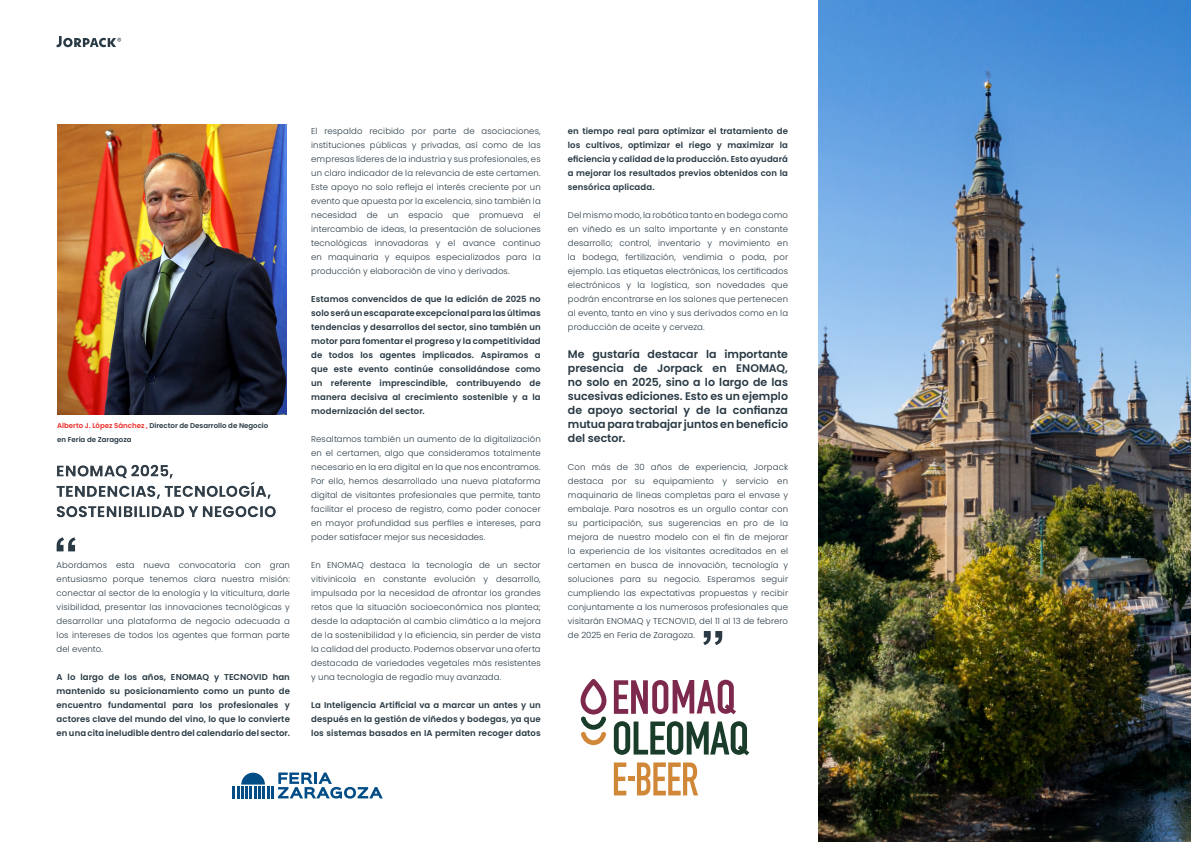
<style>
.page{position:relative;width:1191px;height:842px;background:#fff}
.page>*{position:absolute;margin:0;border:0;box-sizing:border-box;transform-origin:0 0}
.t1{font:600 11px/14px "Poppins";color:#293a45;text-align:justify}
.t2{font:300 8.5px/14px "Poppins";letter-spacing:.015em;color:#293a45;text-align:justify}
.t3{font:600 8.5px/14px "Poppins";letter-spacing:.01em;color:#293a45;text-align:justify}
.t4{font:600 7px "Poppins";color:#293a45}
.s1{color:#eb2e29}
</style>
<div class="page">
<svg style="left:57px;top:36px;width:64px;height:11px"></svg>
<svg style="left:703px;top:631px;width:19px;height:14px"></svg>
<img style="left:818px;top:0;width:373px;height:842px">
<svg style="left:614px;top:721px;width:135px;height:34px"></svg>
<svg style="left:614px;top:680px;width:122px;height:34px"></svg>
<svg style="left:614px;top:762px;width:84px;height:33px"></svg>
<svg style="left:580px;top:679px;width:26px;height:66px"></svg>
<svg style="left:232px;top:772px;width:151px;height:27px"></svg>
<svg style="left:57px;top:537px;width:19px;height:14px"></svg>
<img style="left:57px;top:125px;width:229px;height:289px">
<img style="left:57px;top:464px;width:219px;height:54px">
<p class="t4" style="left:57px;top:421px;width:213px"><span class="s1">Alberto J. López Sánchez ,</span> Director de Desarrollo de Negocio</p>
<p class="t4" style="left:57px;top:435px;width:76px">en Feria de Zaragoza</p>
<p class="t2" style="left:57px;top:558px;width:235px">Abordamos esta nueva convocatoria con gran entusiasmo porque tenemos clara nuestra misión: conectar al sector de la enología y la viticultura, darle visibilidad, presentar las innovaciones tecnológicas y desarrollar una plataforma de negocio adecuada a los intereses de todos los agentes que forman parte del evento.</p>
<p class="t3" style="left:57px;top:670px;width:235px">A lo largo de los años, ENOMAQ y TECNOVID han mantenido su posicionamiento como un punto de encuentro fundamental para los profesionales y actores clave del mundo del vino, lo que lo convierte en una cita ineludible dentro del calendario del sector.</p>
<p class="t2" style="left:311px;top:124px;width:231px">El respaldo recibido por parte de asociaciones, instituciones públicas y privadas, así como de las empresas líderes de la industria y sus profesionales, es un claro indicador de la relevancia de este certamen.<br>Este apoyo no solo refleja el interés creciente por un evento que apuesta por la excelencia, sino también la</p>
<p class="t2" style="left:311px;top:208px;width:231px">necesidad de un espacio que promueva el intercambio de ideas, la presentación de soluciones tecnológicas innovadoras y el avance continuo en maquinaria y equipos especializados para la producción y elaboración de vino y derivados.</p>
<p class="t3" style="left:311px;top:292px;width:231px">Estamos convencidos de que la edición de 2025 no solo será un escaparate excepcional para las últimas tendencias y desarrollos del sector, sino también un motor para fomentar el progreso y la competitividad de todos los agentes implicados. Aspiramos a que este evento continúe consolidándose como un referente imprescindible, contribuyendo de manera decisiva al crecimiento sostenible y a la modernización del sector.</p>
<p class="t2" style="left:311px;top:432px;width:231px">Resaltamos también un aumento de la digitalización en el certamen, algo que consideramos totalmente necesario en la era digital en la que nos encontramos.<br>Por ello, hemos desarrollado una nueva plataforma digital de visitantes profesionales que permite, tanto facilitar el proceso de registro, como poder conocer en mayor profundidad sus perfiles e intereses, para poder satisfacer mejor sus necesidades.</p>
<p class="t2" style="left:311px;top:558px;width:231px">En ENOMAQ destaca la tecnología de un sector vitivinícola en constante evolución y desarrollo, impulsada por la necesidad de afrontar los grandes retos que la situación socioeconómica nos plantea; desde la adaptación al cambio climático a la mejora de la sostenibilidad y la eficiencia, sin perder de vista la calidad del producto. Podemos observar una oferta destacada de variedades vegetales más resistentes y una tecnología de regadío muy avanzada.</p>
<p class="t3" style="left:311px;top:698px;width:231px">La Inteligencia Artificial va a marcar un antes y un después en la gestión de viñedos y bodegas, ya que los sistemas basados en IA permiten recoger datos</p>
<p class="t3" style="left:568px;top:124px;width:222px">en tiempo real para optimizar el tratamiento de los cultivos, optimizar el riego y maximizar la eficiencia y calidad de la producción. Esto ayudará a mejorar los resultados previos obtenidos con la sensórica aplicada.</p>
<p class="t2" style="left:568px;top:208px;width:222px">Del mismo modo, la robótica tanto en bodega como en viñedo es un salto importante y en constante desarrollo; control, inventario y movimiento en la bodega, fertilización, vendimia o poda, por ejemplo. Las etiquetas electrónicas, los certificados electrónicos y la logística, son novedades que podrán encontrarse en los salones que pertenecen al evento, tanto en vino y sus derivados como en la producción de aceite y cerveza.</p>
<p class="t1" style="left:568px;top:347px;width:222px">Me gustaría destacar la importante presencia de Jorpack en ENOMAQ, no solo en 2025, sino a lo largo de las sucesivas ediciones. Esto es un ejemplo de apoyo sectorial y de la confianza mutua para trabajar juntos en beneficio del sector.</p>
<p class="t2" style="left:568px;top:460px;width:222px">Con más de 30 años de experiencia, Jorpack destaca por su equipamiento y servicio en maquinaria de líneas completas para el envase y embalaje. Para nosotros es un orgullo contar con su participación, sus sugerencias en pro de la mejora de nuestro modelo con el fin de mejorar la experiencia de los visitantes acreditados en el certamen en busca de innovación, tecnología y soluciones para su negocio. Esperamos seguir cumpliendo las expectativas propuestas y recibir conjuntamente a los numerosos profesionales que visitarán ENOMAQ y TECNOVID, del 11 al 13 de febrero de 2025 en Feria de Zaragoza.</p>
</div>
